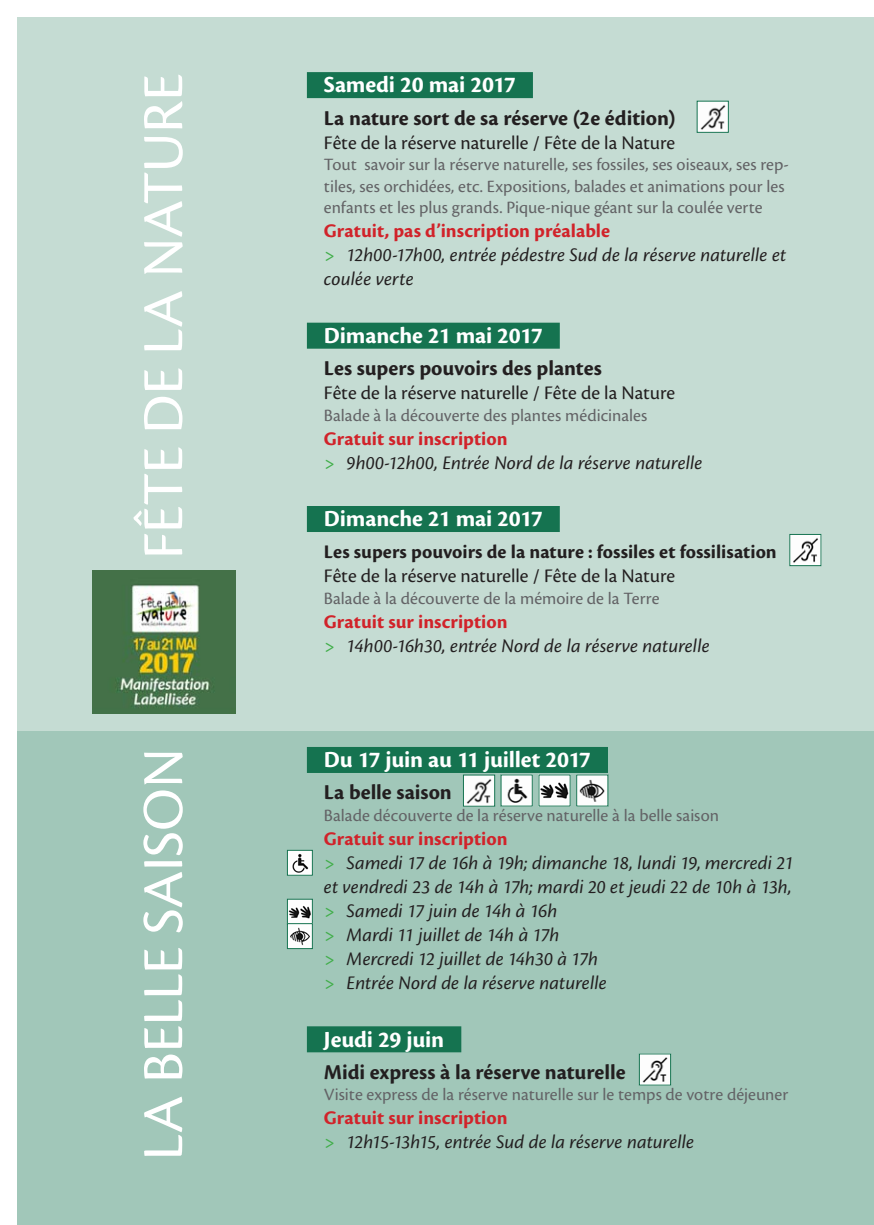
<style>
.page{position:relative;width:874px;height:1225px;background:#fff}
.page>*{position:absolute;margin:0;border:0;box-sizing:border-box;transform-origin:0 0}
.t1{font:60px "Cronos Pro";color:#fff}
.Date{font:700 24px "Cronos Pro";letter-spacing:-.01em;color:#fff}
.Titre{font:700 22px "Cronos Pro";color:#231f20}
.t2{font:italic 20px/24px "Cronos Pro";letter-spacing:.005em;color:#231f20}
.sous_titre{font:20px "Cronos Pro";color:#231f20}
.Gratuit{font:700 20px "Cronos Pro";color:#d1232a}
.Titre-2{font:700 20px "Cronos Pro";color:#231f20}
.description{font:18px/21.6px "Cronos Pro";letter-spacing:.005em;color:#636366}
.s1{color:#40ae49}
</style>
<div class="page">
<div style="left:17px;top:17px;width:856px;height:714px;background:#c5dcd3"></div>
<div style="left:17px;top:731px;width:856px;height:494px;background:#a1c7b9"></div>
<div style="left:307px;top:72px;width:225px;height:26px;background:#157350"></div>
<div style="left:307px;top:323px;width:252px;height:26px;background:#157350"></div>
<div style="left:307px;top:506px;width:252px;height:26px;background:#157350"></div>
<div style="left:307px;top:747px;width:300px;height:26px;background:#157350"></div>
<div style="left:307px;top:1026px;width:154px;height:26px;background:#157350"></div>
<img style="left:92px;top:570px;width:143px;height:144px">
<img style="left:698px;top:103px;width:28px;height:28px">
<img style="left:464px;top:776px;width:29px;height:28px">
<div style="left:462px;top:774px;width:33px;height:32px;border:1px solid #157350"></div>
<img style="left:289px;top:900px;width:22px;height:47px">
<div style="left:287px;top:898px;width:26px;height:26px;border:1px solid #157350"></div>
<img style="left:289px;top:852px;width:22px;height:21px">
<div style="left:287px;top:850px;width:26px;height:25px;border:1px solid #157350"></div>
<img style="left:640px;top:1055px;width:28px;height:28px">
<img style="left:790px;top:536px;width:29px;height:28px">
<div style="left:788px;top:534px;width:33px;height:32px;border:1px solid #157350"></div>
<div style="left:287px;top:923px;width:26px;height:26px;border:1px solid #157350"></div>
<img style="left:502px;top:776px;width:28px;height:28px">
<img style="left:540px;top:776px;width:28px;height:28px">
<img style="left:578px;top:776px;width:28px;height:28px">
<h1 class="t1" style="left:129px;top:559px;width:487px;rotate:-90deg">FÊTE DE LA NATURE</h1>
<h1 class="t1" style="left:129px;top:1160px;width:413px;rotate:-90deg">LA BELLE SAISON</h1>
<p class="Date" style="left:324px;top:71px;width:193px">Samedi 20 mai 2017</p>
<p class="Titre" style="left:324px;top:105px;width:353px">La nature sort de sa réserve (2e édition)</p>
<p class="sous_titre" style="left:324px;top:131px;width:352px">Fête de la réserve naturelle / Fête de la Nature</p>
<p class="description" style="left:324px;top:154px;width:466px">Tout savoir sur la réserve naturelle, ses fossiles, ses oiseaux, ses rep&shy;tiles, ses orchidées, etc. Expositions, balades et animations pour les enfants et les plus grands. Pique-nique géant sur la coulée verte</p>
<p class="Gratuit" style="left:324px;top:220px;width:287px">Gratuit, pas d’inscription préalable</p>
<p class="t2" style="left:324px;top:243px;width:463px"><span class="s1">&gt;</span> 12h00-17h00, entrée pédestre Sud de la réserve naturelle et coulée verte</p>
<p class="Date" style="left:324px;top:322px;width:220px">Dimanche 21 mai 2017</p>
<p class="Titre" style="left:324px;top:355px;width:279px">Les supers pouvoirs des plantes</p>
<p class="sous_titre" style="left:324px;top:381px;width:352px">Fête de la réserve naturelle / Fête de la Nature</p>
<p class="description" style="left:324px;top:404px;width:325px">Balade à la découverte des plantes médicinales</p>
<p class="Gratuit" style="left:324px;top:427px;width:185px">Gratuit sur inscription</p>
<p class="t2" style="left:324px;top:451px;width:380px"><span class="s1">&gt;</span> 9h00-12h00, Entrée Nord de la réserve naturelle</p>
<p class="Date" style="left:324px;top:505px;width:220px">Dimanche 21 mai 2017</p>
<p class="Titre-2" style="left:324px;top:541px;width:454px">Les supers pouvoirs de la nature : fossiles et fossilisation</p>
<p class="sous_titre" style="left:324px;top:565px;width:352px">Fête de la réserve naturelle / Fête de la Nature</p>
<p class="description" style="left:324px;top:587px;width:337px">Balade à la découverte de la mémoire de la Terre</p>
<p class="Gratuit" style="left:324px;top:610px;width:185px">Gratuit sur inscription</p>
<p class="t2" style="left:324px;top:634px;width:387px"><span class="s1">&gt;</span> 14h00-16h30, entrée Nord de la réserve naturelle</p>
<p class="Date" style="left:324px;top:746px;width:268px">Du 17 juin au 11 juillet 2017</p>
<p class="Titre" style="left:324px;top:780px;width:129px">La belle saison</p>
<p class="description" style="left:324px;top:804px;width:396px">Balade découverte de la réserve naturelle à la belle saison</p>
<p class="Gratuit" style="left:324px;top:827px;width:185px">Gratuit sur inscription</p>
<p class="t2" style="left:324px;top:851px;width:471px"><span class="s1">&gt;</span> Samedi 17 de 16h à 19h; dimanche 18, lundi 19, mercredi 21 et vendredi 23 de 14h à 17h; mardi 20 et jeudi 22 de 10h à 13h,</p>
<p class="t2" style="left:324px;top:899px;width:235px"><span class="s1">&gt;</span> Samedi 17 juin de 14h à 16h</p>
<p class="t2" style="left:324px;top:923px;width:237px"><span class="s1">&gt;</span> Mardi 11 juillet de 14h à 17h</p>
<p class="t2" style="left:324px;top:947px;width:275px"><span class="s1">&gt;</span> Mercredi 12 juillet de 14h30 à 17h</p>
<p class="t2" style="left:324px;top:971px;width:284px"><span class="s1">&gt;</span> Entrée Nord de la réserve naturelle</p>
<p class="Date" style="left:324px;top:1025px;width:122px">Jeudi 29 juin</p>
<p class="Titre" style="left:324px;top:1059px;width:303px">Midi express à la réserve naturelle</p>
<p class="description" style="left:324px;top:1084px;width:465px">Visite express de la réserve naturelle sur le temps de votre déjeuner</p>
<p class="Gratuit" style="left:324px;top:1106px;width:185px">Gratuit sur inscription</p>
<p class="t2" style="left:324px;top:1130px;width:371px"><span class="s1">&gt;</span> 12h15-13h15, entrée Sud de la réserve naturelle</p>
</div>
